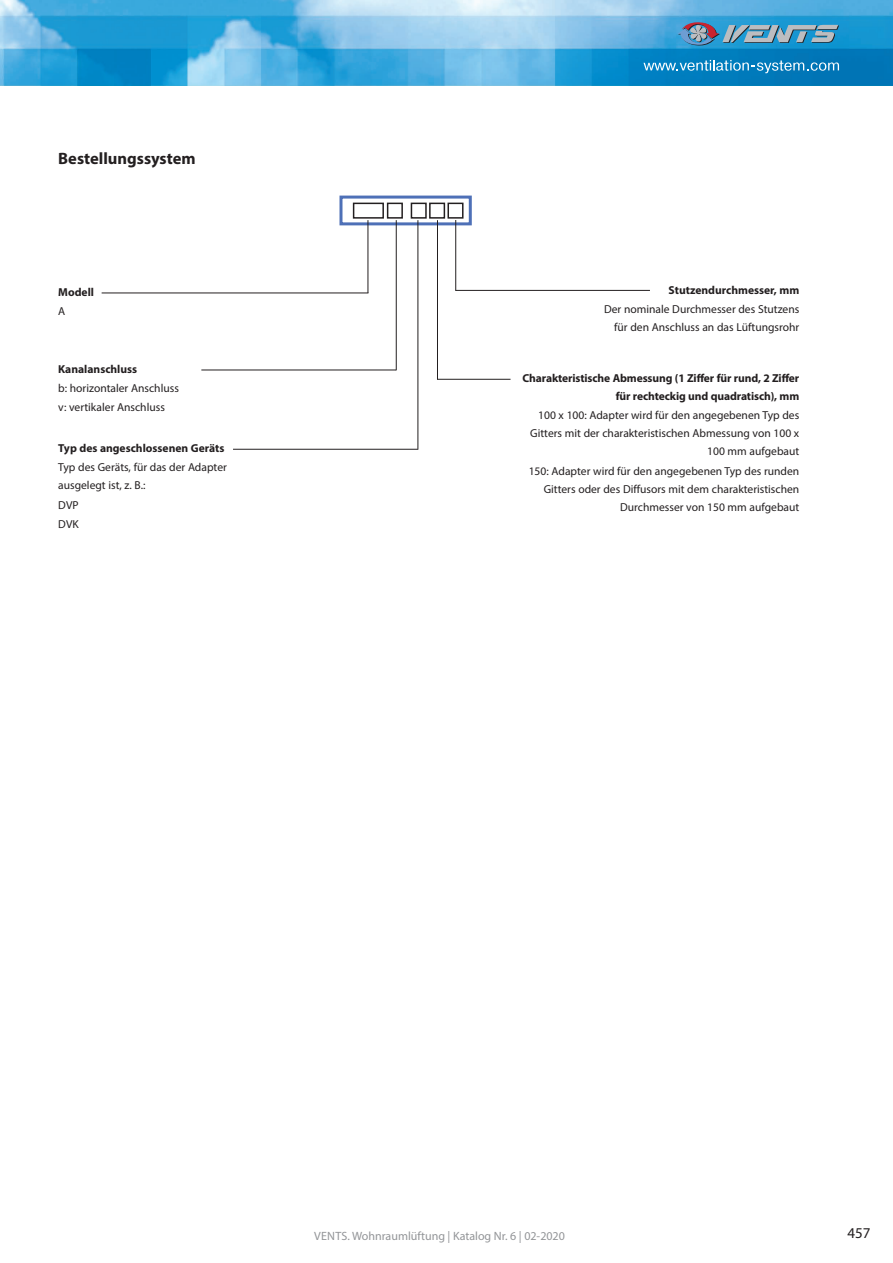
<style>
.page{position:relative;width:893px;height:1263px;background:#fff}
.page>*{position:absolute;margin:0;border:0;box-sizing:border-box;transform-origin:0 0}
.t1{font:700 16.5px "Myriad Pro";color:#231f20}
.t2{font:15px "Myriad Pro";color:#231f20}
.t3{font:12px "Myriad Pro";color:#939598}
.t4{font:11.55px/18px "Myriad Pro";color:#231f20;text-align:right}
.t5{font:700 11.55px/18px "Myriad Pro";letter-spacing:-.01em;color:#231f20;text-align:right}
</style>
<div class="page">
<img style="left:0;top:0;width:893px;height:85px">
<svg style="left:677px;top:22px;width:162px;height:24px;background:#5f96b7"></svg>
<svg style="left:643px;top:60px;width:196px;height:13px;background:#3a98ca"></svg>
<div style="left:339px;top:196px;width:133px;height:29px;background:#fff;border:3px solid #4e70b7"></div>
<div style="left:353px;top:203px;width:31px;height:16px;border:2px solid #231f20"></div>
<div style="left:411px;top:203px;width:16px;height:16px;border:2px solid #231f20"></div>
<div style="left:387px;top:203px;width:16px;height:16px;border:2px solid #231f20"></div>
<div style="left:429px;top:203px;width:16px;height:16px;border:2px solid #231f20"></div>
<div style="left:447px;top:203px;width:16px;height:16px;border:2px solid #231f20"></div>
<hr style="left:455px;top:290px;width:195px;height:1px;background:#231f20">
<hr style="left:455px;top:220px;width:1px;height:71px;background:#231f20">
<hr style="left:437px;top:379px;width:73px;height:1px;background:#231f20">
<hr style="left:437px;top:220px;width:1px;height:160px;background:#231f20">
<hr style="left:233px;top:449px;width:185px;height:1px;background:#231f20">
<hr style="left:418px;top:220px;width:1px;height:230px;background:#231f20">
<hr style="left:102px;top:293px;width:266px;height:1px;background:#231f20">
<hr style="left:368px;top:220px;width:1px;height:73px;background:#231f20">
<hr style="left:201px;top:370px;width:195px;height:1px;background:#231f20">
<hr style="left:396px;top:220px;width:1px;height:150px;background:#231f20">
<h1 class="t1" style="left:58px;top:147px;width:139px">Bestellungssystem</h1>
<p class="t5" style="left:58px;top:283px;width:37px">Modell</p>
<p class="t4" style="left:58px;top:302px;width:9px">A</p>
<p class="t5" style="left:58px;top:360px;width:81px">Kanalanschluss</p>
<p class="t4" style="left:58px;top:378px;width:122px;line-height:19.4px;text-align:left">b: horizontaler Anschluss v: vertikaler Anschluss</p>
<p class="t5" style="left:58px;top:439px;width:168px">Typ des angeschlossenen Geräts</p>
<p class="t4" style="left:58px;top:458px;width:170px;text-align:left">Typ des Geräts, für das der Adapter ausgelegt ist, z. B.:</p>
<p class="t4" style="left:58px;top:495px;width:22px;line-height:19.4px;text-align:left">DVP<br>DVK</p>
<p class="t5" style="left:669px;top:281px;width:132px">Stutzendurchmesser, mm</p>
<p class="t4" style="left:604px;top:300px;width:197px">Der nominale Durchmesser des Stutzens für den Anschluss an das Lüftungsrohr</p>
<p class="t5" style="left:522px;top:369px;width:278px">Charakteristische Abmessung (1 Ziffer für rund, 2 Ziffer für rechteckig und quadratisch), mm</p>
<p class="t4" style="left:530px;top:406px;width:271px">100 x 100: Adapter wird für den angegebenen Typ des<br>Gitters mit der charakteristischen Abmessung von 100 x<br>100 mm aufgebaut</p>
<p class="t4" style="left:529px;top:462px;width:272px">150: Adapter wird für den angegebenen Typ des runden<br>Gitters oder des Diffusors mit dem charakteristischen<br>Durchmesser von 150 mm aufgebaut</p>
<p class="t3" style="left:314px;top:1229px;width:252px">VENTS. Wohnraumlüftung | Katalog Nr. 6 | 02-2020</p>
<p class="t2" style="left:847px;top:1224px;width:25px">457</p>
</div>
